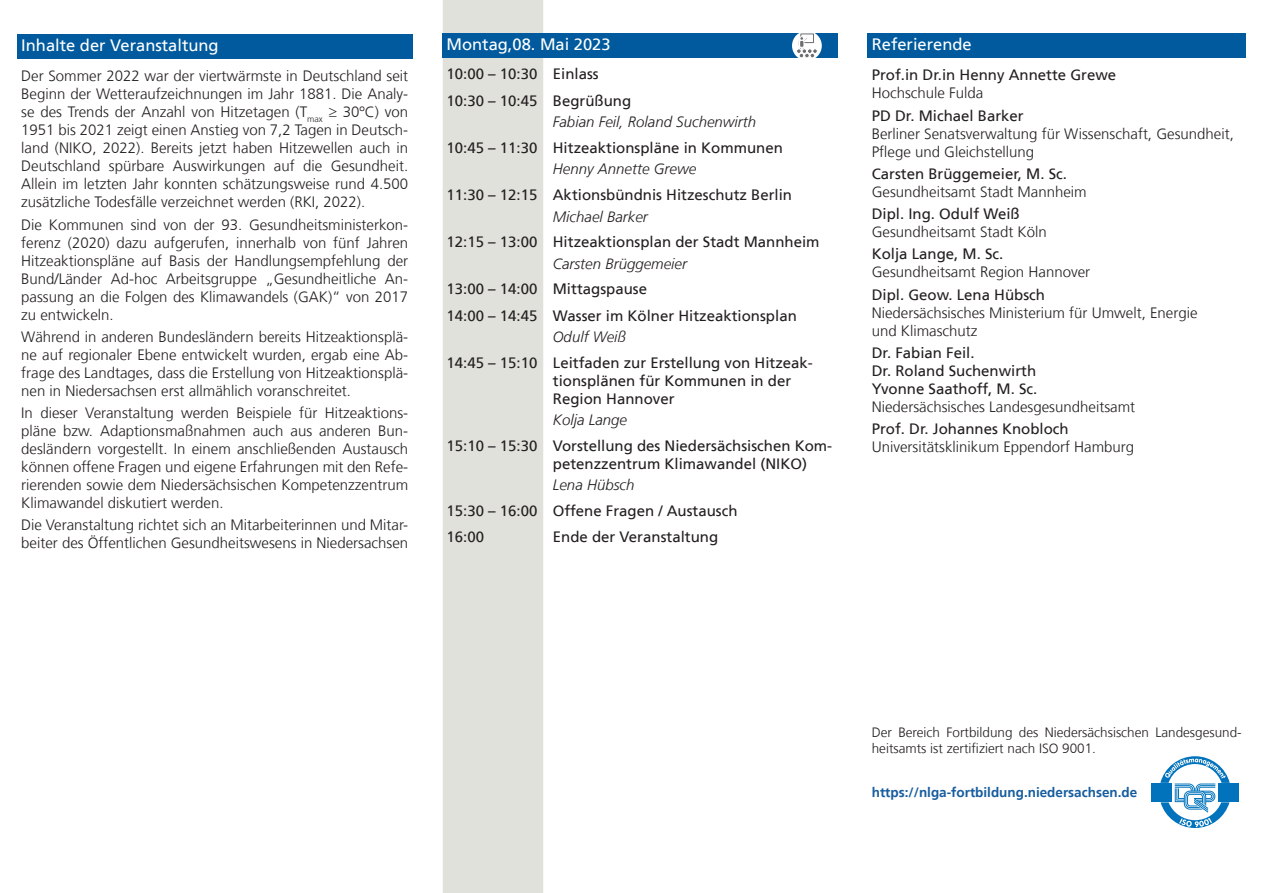
<style>
.page{position:relative;width:1263px;height:893px;background:#fff}
.page>*{position:absolute;margin:0;border:0;box-sizing:border-box;transform-origin:0 0}
.t1{font:16.5px "NDS Frutiger";color:#fff}
.t2{font:300 15px/18px "NDS Frutiger";color:#231f20;text-align:justify}
.t3{font:15px/18px "NDS Frutiger";color:#231f20}
.t4{font:italic 300 15px "NDS Frutiger";color:#231f20}
.t5{font:300 13.5px/16.2px "NDS Frutiger";color:#231f20}
.t6{font:700 13.5px "NDS Frutiger";color:#175d9e}
</style>
<div class="page">
<div style="left:443px;top:0;width:100px;height:893px;background:#e1e1dc"></div>
<div style="left:17px;top:34px;width:395px;height:24px;background:#015a9d"></div>
<div style="left:442px;top:33px;width:396px;height:24px;background:#015a9d"></div>
<div style="left:867px;top:33px;width:379px;height:24px;background:#015a9d"></div>
<svg style="left:792px;top:31px;width:30px;height:30px"></svg>
<div style="left:801px;top:34px;width:13px;height:9px;border:1px solid #6c6d70"></div>
<svg style="left:796px;top:36px;width:21px;height:22px"></svg>
<svg style="left:1151px;top:756px;width:88px;height:72px"></svg>
<p class="t1" style="left:21px;top:35px;width:199px">Inhalte der Veranstaltung</p>
<p class="t2" style="left:21px;top:67px;width:388px">Der Sommer 2022 war der viertwärmste in Deutschland seit Beginn der Wetteraufzeichnungen im Jahr 1881. Die Analy&shy;se des Trends der Anzahl von Hitzetagen (T<sub>max</sub> ≥ 30ºC) von 1951 bis 2021 zeigt einen Anstieg von 7,2 Tagen in Deutsch&shy;land (NIKO, 2022). Bereits jetzt haben Hitzewellen auch in Deutschland spürbare Auswirkungen auf die Gesundheit.<br>Allein im letzten Jahr konnten schätzungsweise rund 4.500 zusätzliche Todesfälle verzeichnet werden (RKI, 2022).</p>
<p class="t2" style="left:21px;top:216px;width:388px">Die Kommunen sind von der 93. Gesundheitsministerkon&shy;ferenz (2020) dazu aufgerufen, innerhalb von fünf Jahren Hitzeaktionspläne auf Basis der Handlungsempfehlung der Bund/Länder Ad-hoc Arbeitsgruppe „Gesundheitliche An&shy;passung an die Folgen des Klimawandels (GAK)“ von 2017 zu entwickeln.</p>
<p class="t2" style="left:21px;top:328px;width:388px">Während in anderen Bundesländern bereits Hitzeaktionsplä&shy;ne auf regionaler Ebene entwickelt wurden, ergab eine Ab&shy;frage des Landtages, dass die Erstellung von Hitzeaktionsplä&shy;nen in Niedersachsen erst allmählich voranschreitet.</p>
<p class="t2" style="left:21px;top:404px;width:388px">In dieser Veranstaltung werden Beispiele für Hitzeaktions&shy;pläne bzw. Adaptionsmaßnahmen auch aus anderen Bun&shy;desländern vorgestellt. In einem anschließenden Austausch können offene Fragen und eigene Erfahrungen mit den Refe&shy;rierenden sowie dem Niedersächsischen Kompetenzzentrum Klimawandel diskutiert werden.</p>
<p class="t2" style="left:21px;top:516px;width:388px">Die Veranstaltung richtet sich an Mitarbeiterinnen und Mitar&shy;beiter des Öffentlichen Gesundheitswesens in Niedersachsen</p>
<p class="t1" style="left:446px;top:34px;width:166px">Montag,08. Mai 2023</p>
<p class="t3" style="left:446px;top:61px;width:186px;line-height:26.5px">10:00 – 10:30 Einlass<br>10:30 – 10:45 Begrüßung</p>
<p class="t4" style="left:553px;top:114px;width:205px">Fabian Feil, Roland Suchenwirth</p>
<p class="t3" style="left:446px;top:139px;width:338px">10:45 – 11:30 Hitzeaktionspläne in Kommunen</p>
<p class="t4" style="left:553px;top:161px;width:145px">Henny Annette Grewe</p>
<p class="t3" style="left:446px;top:186px;width:347px">11:30 – 12:15 Aktionsbündnis Hitzeschutz Berlin</p>
<p class="t4" style="left:553px;top:208px;width:96px">Michael Barker</p>
<p class="t3" style="left:446px;top:233px;width:375px">12:15 – 13:00 Hitzeaktionsplan der Stadt Mannheim</p>
<p class="t4" style="left:553px;top:255px;width:136px">Carsten Brüggemeier</p>
<p class="t3" style="left:446px;top:276px;width:352px;line-height:26.5px">13:00 – 14:00 Mittagspause<br>14:00 – 14:45 Wasser im Kölner Hitzeaktionsplan</p>
<p class="t4" style="left:553px;top:328px;width:75px">Odulf Weiß</p>
<p class="t3" style="left:553px;top:354px;width:262px;text-indent:-106px">14:45 – 15:10 Leitfaden zur Erstellung von Hitzeak&shy;tionsplänen für Kommunen in der<br>Region Hannover</p>
<p class="t4" style="left:553px;top:411px;width:76px">Kolja Lange</p>
<p class="t3" style="left:553px;top:437px;width:281px;text-indent:-106px">15:10 – 15:30 Vorstellung des Niedersächsischen Kom&shy;petenzzentrum Klimawandel (NIKO)</p>
<p class="t4" style="left:553px;top:476px;width:83px">Lena Hübsch</p>
<p class="t3" style="left:446px;top:497px;width:293px;line-height:26.5px">15:30 – 16:00 Offene Fragen / Austausch<br>16:00</p>
<p class="t3" style="left:553px;top:528px;width:167px">Ende der Veranstaltung</p>
<p class="t1" style="left:872px;top:34px;width:101px">Referierende</p>
<p class="t3" style="left:872px;top:66px;width:246px">Prof.in Dr.in Henny Annette Grewe</p>
<p class="t2" style="left:872px;top:84px;width:113px">Hochschule Fulda</p>
<p class="t3" style="left:872px;top:106px;width:153px">PD Dr. Michael Barker</p>
<p class="t2" style="left:872px;top:125px;width:364px">Berliner Senatsverwaltung für Wissenschaft, Gesundheit,<br>Pflege und Gleichstellung</p>
<p class="t3" style="left:872px;top:165px;width:197px">Carsten Brüggemeier, M. Sc.</p>
<p class="t2" style="left:872px;top:183px;width:217px">Gesundheitsamt Stadt Mannheim</p>
<p class="t3" style="left:872px;top:205px;width:149px">Dipl. Ing. Odulf Weiß</p>
<p class="t2" style="left:872px;top:223px;width:177px">Gesundheitsamt Stadt Köln</p>
<p class="t3" style="left:872px;top:245px;width:133px">Kolja Lange, M. Sc.</p>
<p class="t2" style="left:872px;top:263px;width:220px">Gesundheitsamt Region Hannover</p>
<p class="t3" style="left:872px;top:285px;width:175px">Dipl. Geow. Lena Hübsch</p>
<p class="t2" style="left:872px;top:304px;width:327px">Niedersächsisches Ministerium für Umwelt, Energie und Klimaschutz</p>
<p class="t3" style="left:872px;top:344px;width:167px">Dr. Fabian Feil.<br>Dr. Roland Suchenwirth<br>Yvonne Saathoff, M. Sc.</p>
<p class="t2" style="left:872px;top:398px;width:265px">Niedersächsisches Landesgesundheitsamt</p>
<p class="t3" style="left:872px;top:420px;width:198px">Prof. Dr. Johannes Knobloch</p>
<p class="t2" style="left:872px;top:438px;width:264px">Universitätsklinikum Eppendorf Hamburg</p>
<p class="t5" style="left:872px;top:725px;width:371px">Der Bereich Fortbildung des Niedersächsischen Landesgesund&shy;heitsamts ist zertifiziert nach ISO 9001.</p>
<p class="t6" style="left:872px;top:784px;width:267px">https://nlga-fortbildung.niedersachsen.de</p>
</div>
